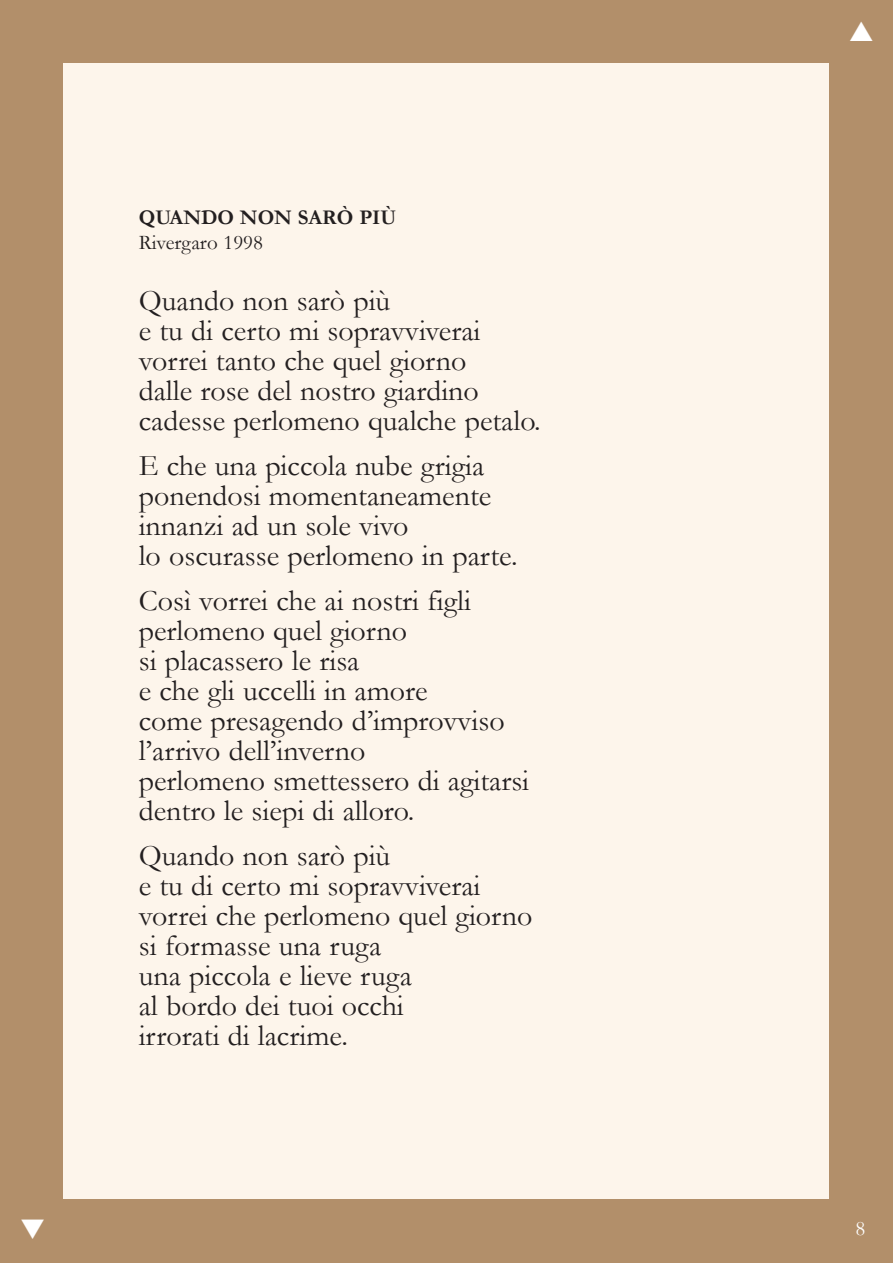
<style>
.page{position:relative;width:893px;height:1263px;background:#fff}
.page>*{position:absolute;margin:0;border:0;box-sizing:border-box;transform-origin:0 0}
.t1{font:30px/30px "Garamond";color:#231f20}
.t2{font:700 21px "Garamond";color:#231f20}
.t3{font:21px "Garamond";color:#231f20}
.t4{font:21px "Garamond";color:#fff}
</style>
<div class="page">
<div style="left:0;top:0;width:893px;height:1263px;background:linear-gradient(to right,#b28f6a,#b28f6a)"></div>
<div style="left:64px;top:64px;width:765px;height:1135px;background:#fdf5eb"></div>
<svg style="left:850px;top:21px;width:22px;height:20px"></svg>
<svg style="left:21px;top:1219px;width:23px;height:19px"></svg>
<p class="t2" style="left:139px;top:206px;width:259px">QUANDO NON SARÒ PIÙ</p>
<p class="t3" style="left:139px;top:231px;width:126px">Rivergaro 1998</p>
<p class="t1" style="left:139px;top:286px;width:403px">Quando non sarò più<br>e tu di certo mi sopravviverai vorrei tanto che quel giorno<br>dalle rose del nostro giardino cadesse perlomeno qualche petalo.</p>
<p class="t1" style="left:139px;top:451px;width:380px">E che una piccola nube grigia ponendosi momentaneamente innanzi ad un sole vivo<br>lo oscurasse perlomeno in parte.</p>
<p class="t1" style="left:139px;top:586px;width:392px">Così vorrei che ai nostri figli perlomeno quel giorno<br>si placassero le risa<br>e che gli uccelli in amore<br>come presagendo d’improvviso l’arrivo dell’inverno<br>perlomeno smettessero di agitarsi dentro le siepi di alloro.</p>
<p class="t1" style="left:139px;top:841px;width:395px">Quando non sarò più<br>e tu di certo mi sopravviverai vorrei che perlomeno quel giorno si formasse una ruga<br>una piccola e lieve ruga<br>al bordo dei tuoi occhi<br>irrorati di lacrime.</p>
<p class="t4" style="left:855px;top:1217px;width:11px">8</p>
</div>
